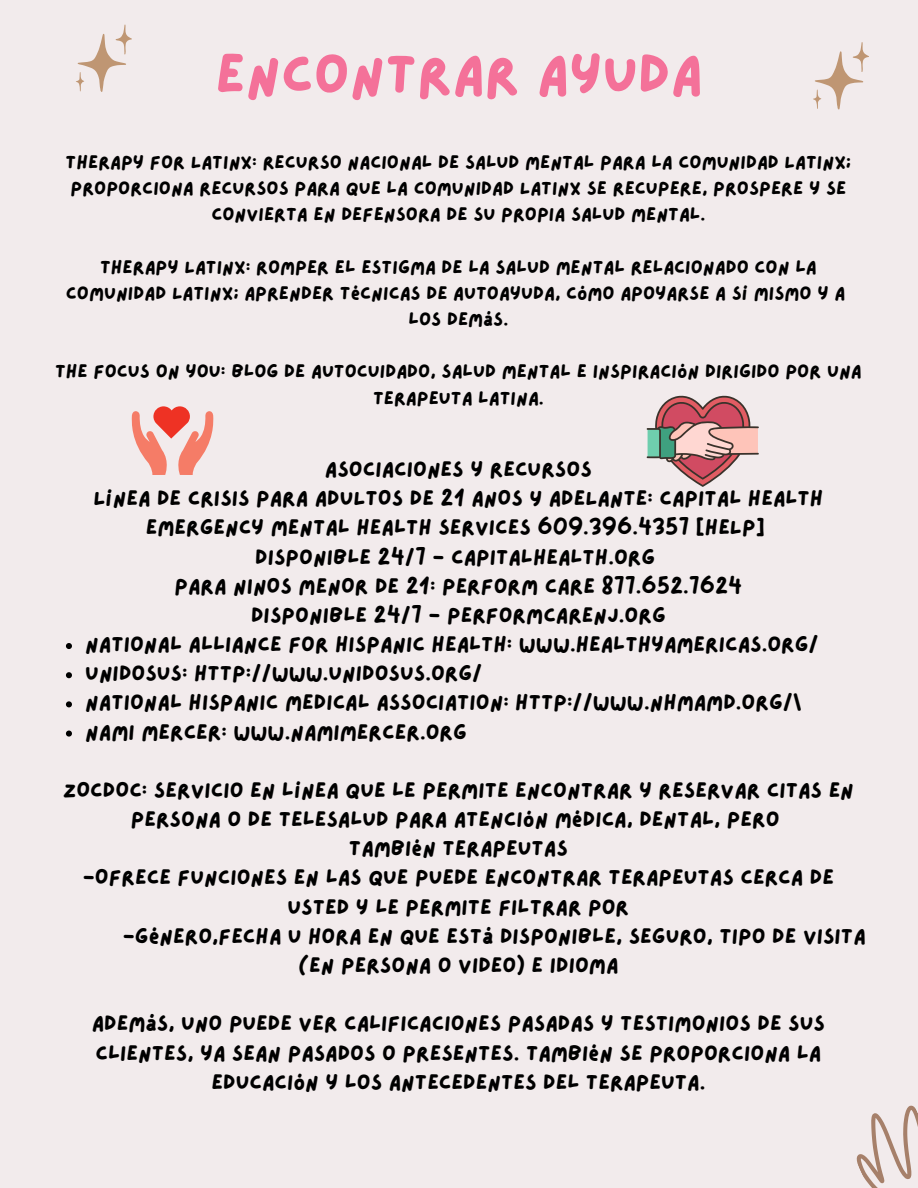
<style>
.page{position:relative;width:918px;height:1188px;background:#f2ebec}
.page>*{position:absolute;margin:0;border:0;box-sizing:border-box;transform-origin:0 0}
.t1{font:55.65px "Lazydog";color:#f47199}
.t2{font:21.45px/29.1px "Lazydog";color:#000;text-align:center}
.t3{font:18.75px/26.1px "Lazydog";color:#000;text-align:center}
</style>
<div class="page">
<svg style="left:856px;top:1105px;width:62px;height:83px"></svg>
<svg style="left:76px;top:25px;width:56px;height:67px"></svg>
<svg style="left:813px;top:42px;width:56px;height:68px"></svg>
<svg style="left:66px;top:643px;width:6px;height:6px"></svg>
<svg style="left:66px;top:672px;width:6px;height:6px"></svg>
<svg style="left:66px;top:701px;width:6px;height:6px"></svg>
<svg style="left:66px;top:731px;width:6px;height:6px"></svg>
<svg style="left:131px;top:406px;width:83px;height:69px"></svg>
<svg style="left:647px;top:395px;width:112px;height:92px"></svg>
<h1 class="t1" style="left:215px;top:47px;width:489px">ENCONTRAR AYUDA</h1>
<p class="t3" style="left:66px;top:150px;width:787px">THERAPY FOR LATINX: RECURSO NACIONAL DE SALUD MENTAL PARA LA COMUNIDAD LATINX;<br>PROPORCIONA RECURSOS PARA QUE LA COMUNIDAD LATINX SE RECUPERE, PROSPERE Y SE<br>CONVIERTA EN DEFENSORA DE SU PROPIA SALUD MENTAL.</p>
<p class="t3" style="left:66px;top:255px;width:781px">THERAPY LATINX: ROMPER EL ESTIGMA DE LA SALUD MENTAL RELACIONADO CON LA<br>COMUNIDAD LATINX; APRENDER TÉCNICAS DE AUTOAYUDA, CÓMO APOYARSE A SÍ MISMO Y A<br>LOS DEMÁS.</p>
<p class="t3" style="left:55px;top:359px;width:808px">THE FOCUS ON YOU: BLOG DE AUTOCUIDADO, SALUD MENTAL E INSPIRACIÓN DIRIGIDO POR UNA<br>TERAPEUTA LATINA.</p>
<p class="t2" style="left:94px;top:456px;width:731px">ASOCIACIONES Y RECURSOS<br>LÍNEA DE CRISIS PARA ADULTOS DE 21 ANOS Y ADELANTE: CAPITAL HEALTH EMERGENCY MENTAL HEALTH SERVICES 609.396.4357 [HELP] DISPONIBLE 24/7 - CAPITALHEALTH.ORG<br>PARA NINOS MENOR DE 21: PERFORM CARE 877.652.7624<br>DISPONIBLE 24/7 - PERFORMCARENJ.ORG</p>
<p class="t2" style="left:85px;top:631px;width:735px;text-align:left">NATIONAL ALLIANCE FOR HISPANIC HEALTH: WWW.HEALTHYAMERICAS.ORG/ UNIDOSUS: HTTP://WWW.UNIDOSUS.ORG/<br>NATIONAL HISPANIC MEDICAL ASSOCIATION: HTTP://WWW.NHMAMD.ORG/\ NAMI MERCER: WWW.NAMIMERCER.ORG</p>
<p class="t2" style="left:63px;top:776px;width:793px">ZOCDOC: SERVICIO EN LÍNEA QUE LE PERMITE ENCONTRAR Y RESERVAR CITAS EN</p>
<p class="t2" style="left:131px;top:806px;width:650px">PERSONA O DE TELESALUD PARA ATENCIÓN MÉDICA, DENTAL, PERO</p>
<p class="t2" style="left:349px;top:835px;width:220px">TAMBIÉN TERAPEUTAS</p>
<p class="t2" style="left:83px;top:864px;width:753px">-OFRECE FUNCIONES EN LAS QUE PUEDE ENCONTRAR TERAPEUTAS CERCA DE</p>
<p class="t2" style="left:288px;top:893px;width:343px">USTED Y LE PERMITE FILTRAR POR</p>
<p class="t2" style="left:123px;top:922px;width:744px">-GÉNERO,FECHA U HORA EN QUE ESTÁ DISPONIBLE, SEGURO, TIPO DE VISITA</p>
<p class="t2" style="left:298px;top:951px;width:322px">(EN PERSONA O VIDEO) E IDIOMA</p>
<p class="t2" style="left:92px;top:1010px;width:735px">ADEMÁS, UNO PUEDE VER CALIFICACIONES PASADAS Y TESTIMONIOS DE SUS<br>CLIENTES, YA SEAN PASADOS O PRESENTES. TAMBIÉN SE PROPORCIONA LA<br>EDUCACIÓN Y LOS ANTECEDENTES DEL TERAPEUTA.</p>
</div>
